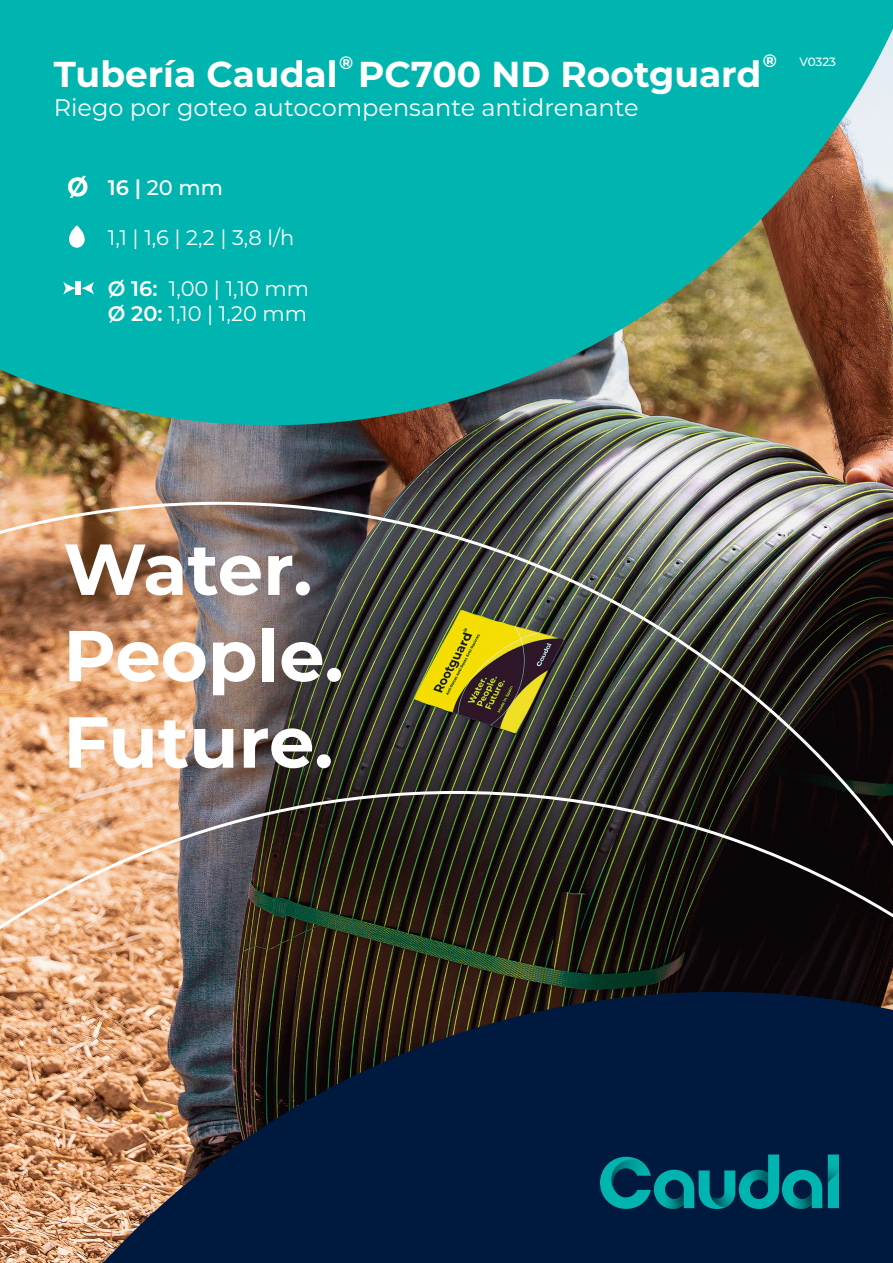
<style>
.page{position:relative;width:893px;height:1263px;background:#fff}
.page>*{position:absolute;margin:0;border:0;box-sizing:border-box;transform-origin:0 0}
.t1{font:700 72px "Montserrat";color:#fff}
.t2{font:700 36px "Montserrat";color:#fff}
.t3{font:24px "Montserrat";color:#fff}
.t4{font:21px "Montserrat";color:#fff}
.t5{font:500 21px "Montserrat";color:#fff}
.t6{font:700 18px "Montserrat";color:#fff}
.t7{font:500 12px "Montserrat";letter-spacing:-.005em;color:#fff}
.s1{font-weight:600}
</style>
<div class="page">
<img style="left:0;top:425px;width:893px;height:77px">
<svg style="left:0;top:0;width:893px;height:425px;background:#1aa79d"></svg>
<svg style="left:68px;top:176px;width:20px;height:22px"></svg>
<svg style="left:69px;top:226px;width:16px;height:22px"></svg>
<div style="left:76px;top:281px;width:5px;height:14px;background:#fff"></div>
<svg style="left:63px;top:282px;width:13px;height:13px"></svg>
<svg style="left:82px;top:282px;width:12px;height:13px"></svg>
<img style="left:0;top:502px;width:893px;height:761px">
<p class="t6" style="left:339px;top:49px;width:16px">®</p>
<p class="t6" style="left:763px;top:47px;width:16px">®</p>
<p class="t7" style="left:799px;top:53px;width:38px">V0323</p>
<p class="t2" style="left:54px;top:48px;width:709px">Tubería Caudal PC700 ND Rootguard</p>
<p class="t3" style="left:54px;top:91px;width:586px">Riego por goteo autocompensante antidrenante</p>
<p class="t5" style="left:108px;top:173px;width:117px"><span class="s1">16 |</span> 20 mm</p>
<p class="t4" style="left:108px;top:223px;width:188px">1,1 | 1,6 | 2,2 | 3,8 l/h</p>
<p class="t4" style="left:108px;top:274px;width:203px"><span class="s1">Ø 16:</span> 1,00 | 1,10 mm</p>
<p class="t4" style="left:108px;top:299px;width:201px"><span class="s1">Ø 20:</span> 1,10 | 1,20 mm</p>
<p class="t1" style="left:63px;top:517px;width:250px">Water.</p>
<p class="t1" style="left:63px;top:604px;width:282px">People.</p>
<p class="t1" style="left:63px;top:690px;width:271px">Future.</p>
</div>
